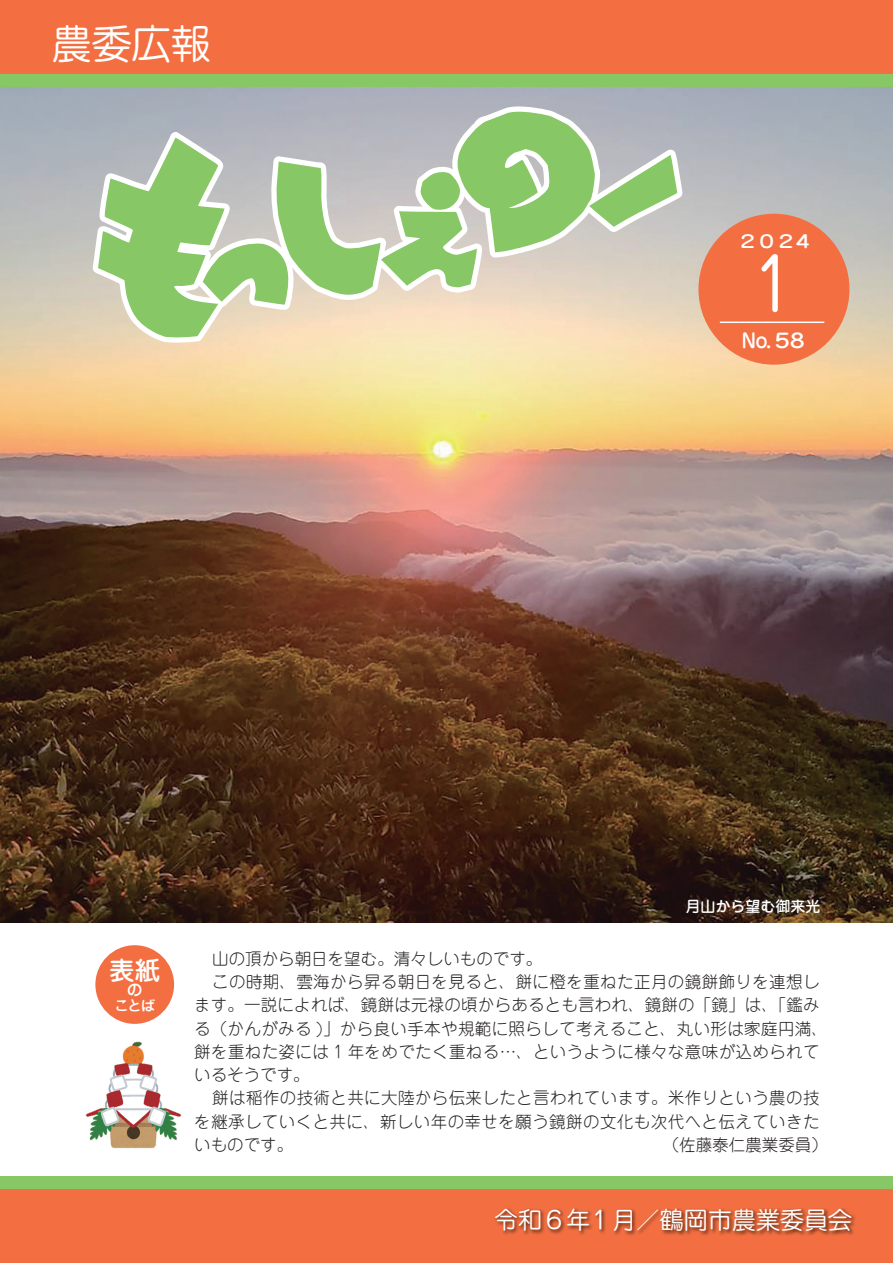
<style>
.page{position:relative;width:893px;height:1263px;background:#fff}
.page>*{position:absolute;margin:0;border:0;box-sizing:border-box;transform-origin:0 0}
.t1{font:70.5px "Jun 201 Pro Regular 90 msp RKSJ H";color:#fff}
.t2{font:40.5px "Jun 201 Pro Regular 90 msp RKSJ H";color:#fff}
.t3{font:25.5px "Jun 34 Pro Medium 90 msp RKSJ H";color:#fff}
.t4{font:24px "Jun 201 Pro Regular 90 msp RKSJ H";color:#fff}
.t5{font:19.5px "Jun 34 Pro Medium 90 msp RKSJ H";color:#fff}
.t6{font:17.25px "Jun 34 Pro Medium 90 msp RKSJ H";color:#fff;scale:1.23 1}
.t7{font:16.5px "Jun 101 Pro Light 90 msp RKSJ H";letter-spacing:.02em;color:#231f20}
.t8{font:16.5px "Jun 101 Pro Light 90 msp RKSJ H";color:#231f20}
.t9{font:16.5px "Jun 34 Pro Medium 90 msp RKSJ H";color:#fff}
.t10{font:15px "Jun 34 Pro Medium 90 msp RKSJ H";color:#fff}
.t11{font:14.25px "Jun 34 Pro Medium 90 msp RKSJ H";color:#fff}
</style>
<div class="page">
<img style="left:0;top:86px;width:892px;height:837px">
<div style="left:95px;top:945px;width:79px;height:79px;background:#f36f42;border-radius:50%"></div>
<img style="left:85px;top:1041px;width:96px;height:108px">
<div style="left:0;top:0;width:892px;height:86px;background:#87c765"></div>
<div style="left:0;top:0;width:892px;height:74px;background:#f36f42"></div>
<div style="left:698px;top:214px;width:151px;height:151px;background:#f36f42;border-radius:50%"></div>
<hr style="left:719px;top:322px;width:105px;height:1px;background:#fff">
<div style="left:0;top:1177px;width:892px;height:86px;background:#87c765"></div>
<div style="left:0;top:1190px;width:892px;height:73px;background:#f36f42"></div>
<img style="left:495px;top:1208px;width:360px;height:28px">
<svg style="left:87px;top:101px;width:603px;height:246px;background:#bdcca9"></svg>
<h2 class="t2" style="left:52px;top:29px;width:160px">農委広報</h2>
<p class="t6" style="left:737px;top:235px;width:64px">２０２４</p>
<h1 class="t1" style="left:751px;top:258px;width:46px">1</h1>
<p class="t5" style="left:741px;top:334px;width:65px">No. 58</p>
<p class="t10" style="left:685px;top:901px;width:136px">月山から望む御来光</p>
<h3 class="t3" style="left:109px;top:961px;width:52px">表紙</h3>
<p class="t9" style="left:126px;top:984px;width:18px">の</p>
<p class="t11" style="left:114px;top:1000px;width:42px">ことば</p>
<p class="t8" style="left:212px;top:952px;width:331px">山の頂から朝日を望む。清々しいものです。</p>
<p class="t7" style="left:212px;top:976px;width:609px">この時期、雲海から昇る朝日を見ると、餅に橙を重ねた正月の鏡餅飾りを連想し</p>
<p class="t7" style="left:194px;top:999px;width:627px">ます。一説によれば、鏡餅は元禄の頃からあるとも言われ、鏡餅の「鏡」は、「鑑み</p>
<p class="t7" style="left:194px;top:1022px;width:635px">る（かんがみる )」から良い手本や規範に照らして考えること、丸い形は家庭円満、</p>
<p class="t7" style="left:194px;top:1045px;width:627px">餅を重ねた姿には 1 年をめでたく重ねる…、というように様々な意味が込められて</p>
<p class="t7" style="left:194px;top:1069px;width:117px">いるそうです。</p>
<p class="t7" style="left:212px;top:1092px;width:609px">餅は稲作の技術と共に大陸から伝来したと言われています。米作りという農の技</p>
<p class="t7" style="left:194px;top:1115px;width:627px">を継承していくと共に、新しい年の幸せを願う鏡餅の文化も次代へと伝えていきた</p>
<p class="t7" style="left:194px;top:1138px;width:100px">いものです。</p>
<p class="t8" style="left:662px;top:1138px;width:166px">（佐藤泰仁農業委員）</p>
<h3 class="t4" style="left:494px;top:1211px;width:359px">令和６年１月／鶴岡市農業委員会</h3>
</div>
